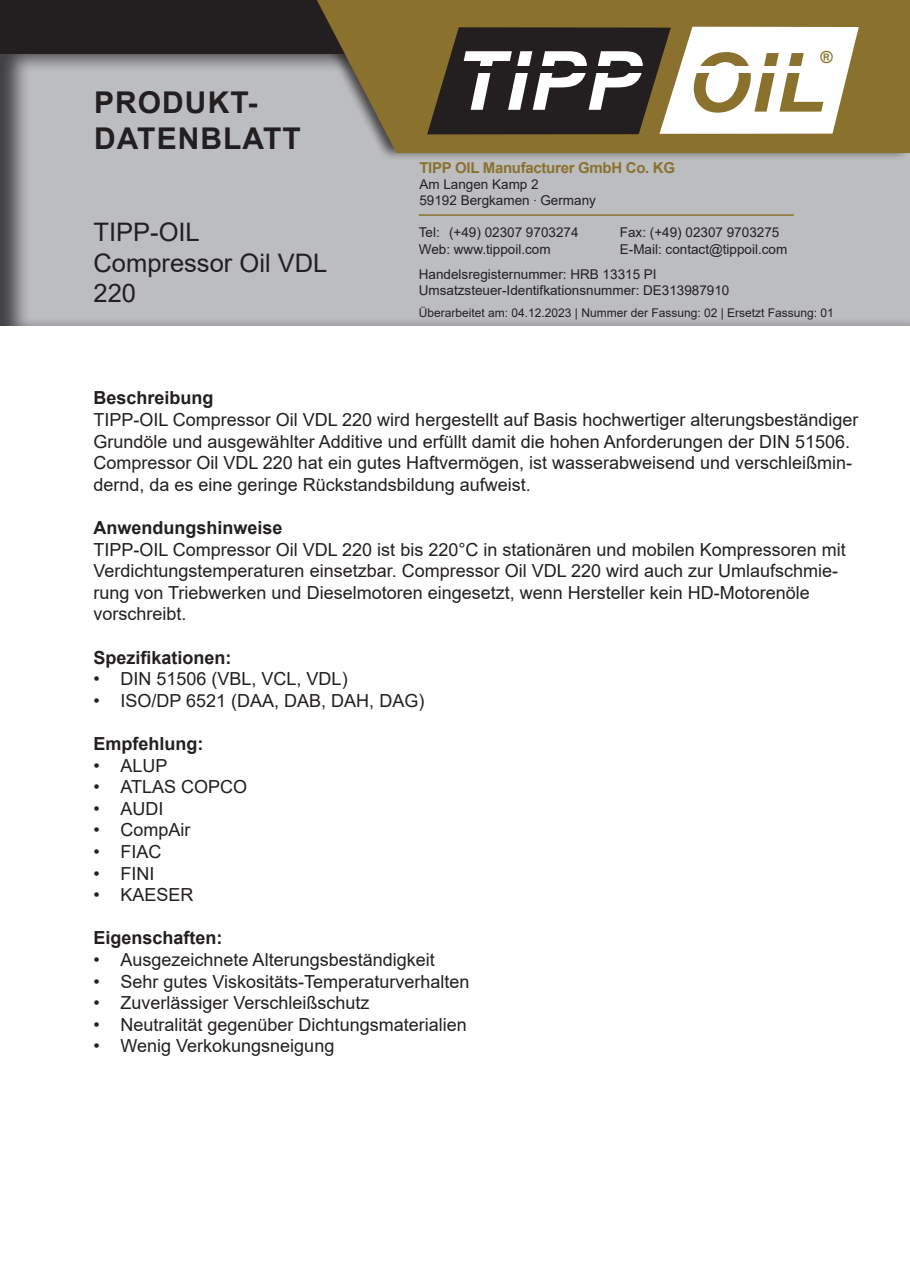
<style>
.page{position:relative;width:910px;height:1280px;background:#fff}
.page>*{position:absolute;margin:0;border:0;box-sizing:border-box;transform-origin:0 0}
.t1{font:italic 700 81.75px "Arial";letter-spacing:.015em;color:#fff}
.t2{font:700 30px/36px "Arial";letter-spacing:.035em;color:#231f20}
.t3{font:25.5px/30.6px "Arial";color:#231f20}
.t4{font:18px/21.6px "Arial";color:#231f20}
.t5{font:700 18px "Arial";color:#231f20}
.t6{font:700 16.65px "Arial";color:#8a722e}
.t7{font:700 15px "Arial";letter-spacing:-.02em;color:#8a722e}
.t8{font:13.5px/16.4px "Arial";color:#231f20}
.t9{font:12px "Arial";color:#231f20}
.s1{color:#8a722e}
.s2{font-family:"Helvetica Neue LT Std";font-weight:100;font-stretch:condensed}
</style>
<div class="page">
<div style="left:0;top:52px;width:910px;height:276px;background:#231f20;opacity:.75"></div>
<div style="left:0;top:0;width:910px;height:53px;background:#231f20"></div>
<div style="left:300px;top:0;width:610px;height:161px;background:#231f20;opacity:.75"></div>
<svg style="left:317px;top:0;width:593px;height:153px;fill:#8a722e"></svg>
<svg style="left:427px;top:27px;width:432px;height:107px"></svg>
<div style="left:454px;top:51px;width:183px;height:77px;background:#231f20"></div>
<div style="left:477px;top:66px;width:171px;height:7px;background:#231f20"></div>
<div style="left:694px;top:66px;width:109px;height:6px;background:#fff"></div>
<hr style="left:419px;top:214px;width:375px;height:2px;background:#8a722e">
<h2 class="t2" style="left:94px;top:85px;width:208px">PRODUKT-<br>DATENBLATT</h2>
<p class="t3" style="left:94px;top:217px;width:108px">TIPP-OIL</p>
<p class="t3" style="left:94px;top:247px;width:235px">Compressor Oil VDL<br>220</p>
<h1 class="t1" style="left:454px;top:27px;width:373px">TIPP <span class="s1">OIL</span></h1>
<p class="t6" style="left:820px;top:47px;width:14px">®</p>
<p class="t7" style="left:419px;top:157px;width:257px">TIPP OIL Manufacturer GmbH Co. KG</p>
<p class="t8" style="left:419px;top:176px;width:178px">Am Langen Kamp 2<br>59192 Bergkamen <span class="s2">·</span> Germany</p>
<p class="t8" style="left:419px;top:224px;width:161px">Tel: (+49) 02307 9703274</p>
<p class="t8" style="left:620px;top:224px;width:161px">Fax: (+49) 02307 9703275</p>
<p class="t8" style="left:419px;top:240px;width:133px">Web: www.tippoil.com</p>
<p class="t8" style="left:419px;top:236px;width:370px;line-height:25.2px;text-indent:201px">E-Mail: contact@tippoil.com<br>Handelsregisternummer: HRB 13315 PI</p>
<p class="t8" style="left:419px;top:282px;width:312px">Umsatzsteuer-Identifkationsnummer: DE313987910</p>
<p class="t9" style="left:419px;top:305px;width:417px">Überarbeitet am: 04.12.2023 | Nummer der Fassung: 02 | Ersetzt Fassung: 01</p>
<p class="t5" style="left:94px;top:385px;width:122px">Beschreibung</p>
<p class="t4" style="left:94px;top:409px;width:766px">TIPP-OIL Compressor Oil VDL 220 wird hergestellt auf Basis hochwertiger alterungsbeständiger Grundöle und ausgewählter Additive und erfüllt damit die hohen Anforderungen der DIN 51506.<br>Compressor Oil VDL 220 hat ein gutes Haftvermögen, ist wasserabweisend und verschleißmin&shy;dernd, da es eine geringe Rückstandsbildung aufweist.</p>
<p class="t5" style="left:94px;top:515px;width:191px">Anwendungshinweise</p>
<p class="t4" style="left:94px;top:538px;width:754px">TIPP-OIL Compressor Oil VDL 220 ist bis 220°C in stationären und mobilen Kompressoren mit Verdichtungstemperaturen einsetzbar. Compressor Oil VDL 220 wird auch zur Umlaufschmie&shy;rung von Triebwerken und Dieselmotoren eingesetzt, wenn Hersteller kein HD-Motorenöle vorschreibt.</p>
<p class="t5" style="left:94px;top:644px;width:140px">Spezifikationen:</p>
<p class="t4" style="left:94px;top:668px;width:256px">• DIN 51506 (VBL, VCL, VDL)</p>
<p class="t4" style="left:94px;top:689px;width:332px">• ISO/DP 6521 (DAA, DAB, DAH, DAG)</p>
<p class="t5" style="left:94px;top:731px;width:111px">Empfehlung:</p>
<p class="t4" style="left:94px;top:754px;width:76px">• ALUP</p>
<p class="t4" style="left:94px;top:776px;width:155px">• ATLAS COPCO</p>
<p class="t4" style="left:94px;top:797px;width:72px">• AUDI</p>
<p class="t4" style="left:94px;top:819px;width:99px">• CompAir</p>
<p class="t4" style="left:94px;top:841px;width:70px">• FIAC</p>
<p class="t4" style="left:94px;top:862px;width:63px">• FINI</p>
<p class="t4" style="left:94px;top:884px;width:102px">• KAESER</p>
<p class="t5" style="left:94px;top:925px;width:131px">Eigenschaften:</p>
<p class="t4" style="left:94px;top:949px;width:343px">• Ausgezeichnete Alterungsbeständigkeit</p>
<p class="t4" style="left:94px;top:970px;width:377px">• Sehr gutes Viskositäts-Temperaturverhalten</p>
<p class="t4" style="left:94px;top:992px;width:278px">• Zuverlässiger Verschleißschutz</p>
<p class="t4" style="left:94px;top:1013px;width:375px">• Neutralität gegenüber Dichtungsmaterialien</p>
<p class="t4" style="left:94px;top:1035px;width:242px">• Wenig Verkokungsneigung</p>
</div>
